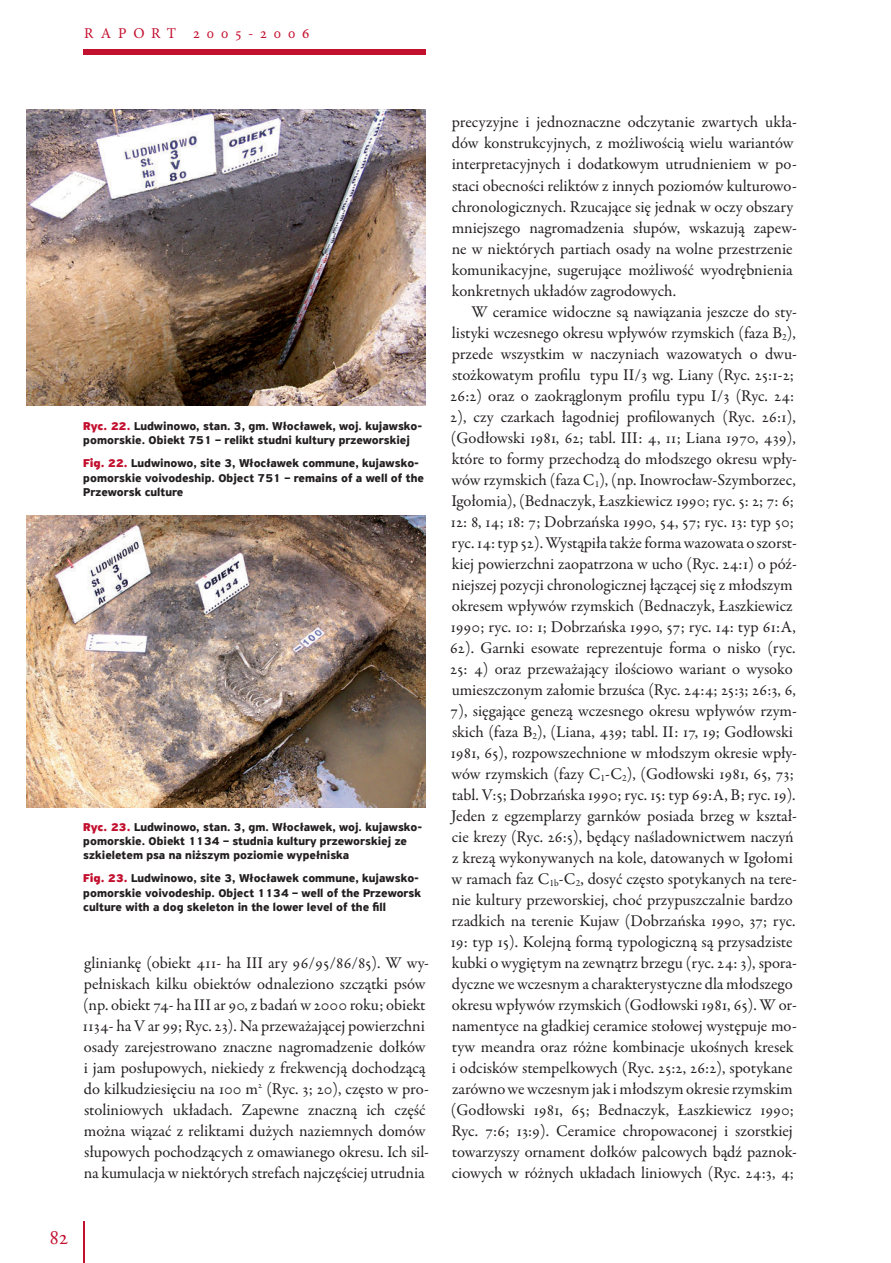
<style>
.page{position:relative;width:891px;height:1263px;background:#fff}
.page>*{position:absolute;margin:0;border:0;box-sizing:border-box;transform-origin:0 0}
.t1{font:21px "Adobe Garamond Pro";color:#c3102f}
.t2{font:16.5px/21px "Garamond Premr Pro";color:#231f20}
.t3{font:15px "Minion Pro";letter-spacing:.45em;color:#c3102f}
.t4{font:700 12px/14.4px "PF Highway Sans Pro";color:#231f20}
.s1{font-weight:900;color:#c3102f}
</style>
<div class="page">
<div style="left:83px;top:50px;width:343px;height:5px;background:#c3102f"></div>
<hr style="left:83px;top:1221px;width:1px;height:42px;background:#c3102f">
<img style="left:26px;top:110px;width:400px;height:295px">
<img style="left:26px;top:516px;width:400px;height:291px">
<p class="t3" style="left:84px;top:24px;width:227px">RAPORT 2005-2006</p>
<p class="t4" style="left:83px;top:419px;width:341px"><span class="s1">Ryc. 22.</span> Ludwinowo, stan. 3, gm. Włocławek, woj. kujawsko&shy;pomorskie. Obiekt 751 – relikt studni kultury przeworskiej</p>
<p class="t4" style="left:83px;top:456px;width:342px"><span class="s1">Fig. 22.</span> Ludwinowo, site 3, Włocławek commune, kujawsko&shy;pomorskie voivodeship. Object 751 – remains of a well of the<br>Przeworsk culture</p>
<p class="t4" style="left:83px;top:820px;width:341px"><span class="s1">Ryc. 23.</span> Ludwinowo, stan. 3, gm. Włocławek, woj. kujawsko&shy;pomorskie. Obiekt 1134 – studnia kultury przeworskiej ze szkieletem psa na niższym poziomie wypełniska</p>
<p class="t4" style="left:83px;top:871px;width:339px"><span class="s1">Fig. 23.</span> Ludwinowo, site 3, Włocławek commune, kujawsko&shy;pomorskie voivodeship. Object 1134 – well of the Przeworsk culture with a dog skeleton in the lower level of the fill</p>
<p class="t2" style="left:83px;top:952px;width:348px">gliniankę (obiekt 411- ha III ary 96/95/86/85). W wy&shy;pełniskach kilku obiektów odnaleziono szczątki psów (np. obiekt 74- ha III ar 90, z badań w 2000 roku; obiekt 1134- ha V ar 99; Ryc. 23). Na przeważającej powierzchni osady zarejestrowano znaczne nagromadzenie dołków i jam posłupowych, niekiedy z frekwencją dochodzącą do kilkudziesięciu na 100 m<sup>2</sup> (Ryc. 3; 20), często w pro&shy;stoliniowych układach. Zapewne znaczną ich część można wiązać z reliktami dużych naziemnych domów słupowych pochodzących z omawianego okresu. Ich sil&shy;na kumulacja w niektórych strefach najczęściej utrudnia</p>
<p class="t1" style="left:50px;top:1224px;width:20px">82</p>
<p class="t2" style="left:452px;top:112px;width:347px">precyzyjne i jednoznaczne odczytanie zwartych ukła&shy;dów konstrukcyjnych, z możliwością wielu wariantów interpretacyjnych i dodatkowym utrudnieniem w po&shy;staci obecności reliktów z innych poziomów kulturowo&shy;chronologicznych. Rzucające się jednak w oczy obszary mniejszego nagromadzenia słupów, wskazują zapew&shy;ne w niektórych partiach osady na wolne przestrzenie komunikacyjne, sugerujące możliwość wyodrębnienia konkretnych układów zagrodowych.</p>
<p class="t2" style="left:450px;top:301px;width:348px;text-indent:22px">W ceramice widoczne są nawiązania jeszcze do sty&shy;listyki wczesnego okresu wpływów rzymskich (faza B<sub>2</sub>), przede wszystkim w naczyniach wazowatych o dwu&shy;stożkowatym profilu typu II/3 wg. Liany (Ryc. 25:1-2; 26:2) oraz o zaokrąglonym profilu typu I/3 (Ryc. 24:<br>2), czy czarkach łagodniej profilowanych (Ryc. 26:1), (Godłowski 1981, 62; tabl. III: 4, 11; Liana 1970, 439), które to formy przechodzą do młodszego okresu wpły&shy;wów rzymskich (faza C<sub>1</sub>), (np. Inowrocław-Szymborzec, Igołomia), (Bednaczyk, Łaszkiewicz 1990; ryc. 5: 2; 7: 6; 12: 8, 14; 18: 7; Dobrzańska 1990, 54, 57; ryc. 13: typ 50; ryc. 14: typ 52). Wystąpiła także forma wazowata o szorst&shy;kiej powierzchni zaopatrzona w ucho (Ryc. 24:1) o póź&shy;niejszej pozycji chronologicznej łączącej się z młodszym okresem wpływów rzymskich (Bednaczyk, Łaszkiewicz 1990; ryc. 10: 1; Dobrzańska 1990, 57; ryc. 14: typ 61:A, 62). Garnki esowate reprezentuje forma o nisko (ryc.<br>25: 4) oraz przeważający ilościowo wariant o wysoko umieszczonym załomie brzuśca (Ryc. 24:4; 25:3; 26:3, 6, 7), sięgające genezą wczesnego okresu wpływów rzym&shy;skich (faza B<sub>2</sub>), (Liana, 439; tabl. II: 17, 19; Godłowski 1981, 65), rozpowszechnione w młodszym okresie wpły&shy;wów rzymskich (fazy C<sub>1</sub>-C<sub>2</sub>), (Godłowski 1981, 65, 73; tabl. V:5; Dobrzańska 1990; ryc. 15: typ 69:A, B; ryc. 19).<br>Jeden z egzemplarzy garnków posiada brzeg w kształ&shy;cie krezy (Ryc. 26:5), będący naśladownictwem naczyń z krezą wykonywanych na kole, datowanych w Igołomi w ramach faz C<sub>1b</sub>-C<sub>2</sub>, dosyć często spotykanych na tere&shy;nie kultury przeworskiej, choć przypuszczalnie bardzo rzadkich na terenie Kujaw (Dobrzańska 1990, 37; ryc.<br>19: typ 15). Kolejną formą typologiczną są przysadziste kubki o wygiętym na zewnątrz brzegu (ryc. 24: 3), spora&shy;dyczne we wczesnym a charakterystyczne dla młodszego okresu wpływów rzymskich (Godłowski 1981, 65). W or&shy;namentyce na gładkiej ceramice stołowej występuje mo&shy;tyw meandra oraz różne kombinacje ukośnych kresek i odcisków stempelkowych (Ryc. 25:2, 26:2), spotykane zarówno wewczesnym jak imłodszym okresie rzymskim (Godłowski 1981, 65; Bednaczyk, Łaszkiewicz 1990; Ryc. 7:6; 13:9). Ceramice chropowaconej i szorstkiej towarzyszy ornament dołków palcowych bądź paznok&shy;ciowych w różnych układach liniowych (Ryc. 24:3, 4;</p>
</div>
